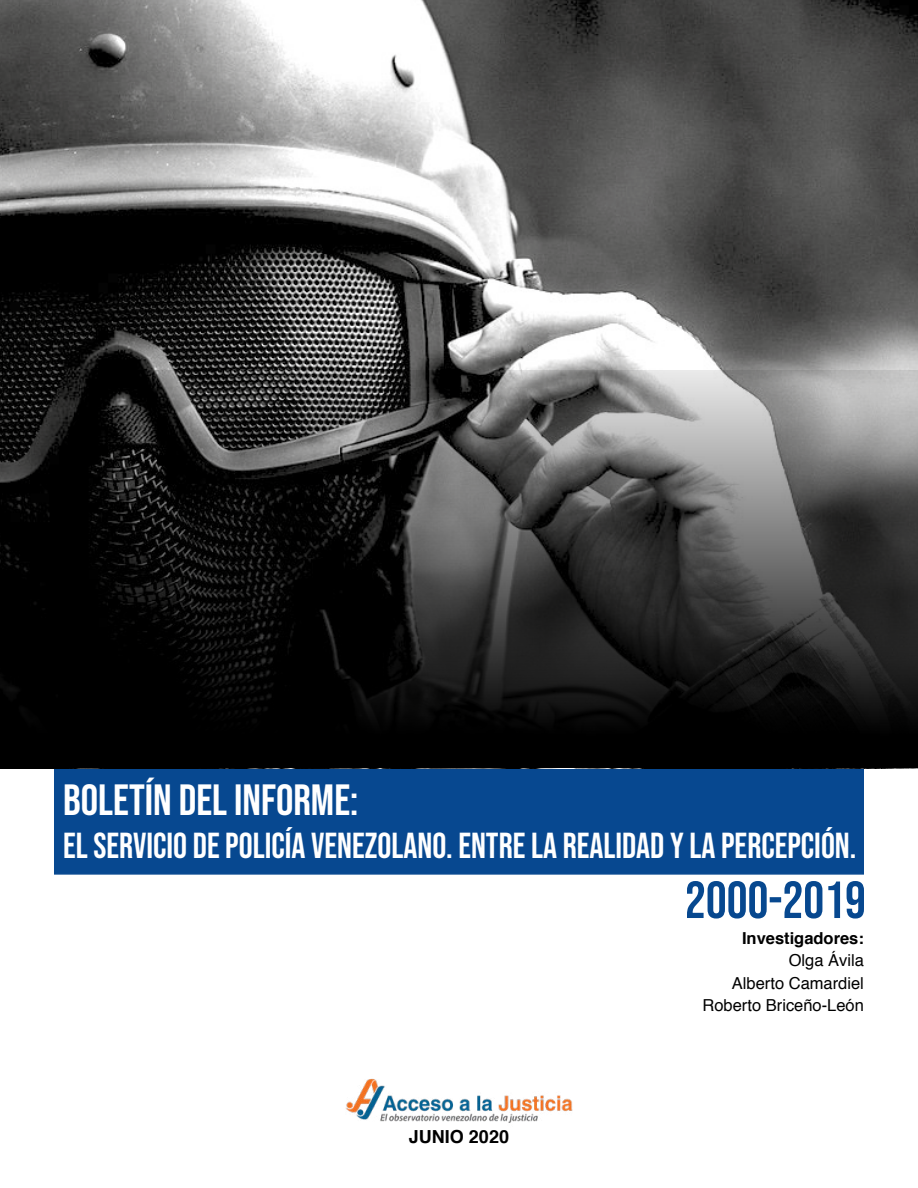
<style>
.page{position:relative;width:918px;height:1188px;background:#fff}
.page>*{position:absolute;margin:0;border:0;box-sizing:border-box;transform-origin:0 0}
.t1{font:43.5px "Bebas Neue";color:#fff}
.t2{font:36px "Bebas Neue";color:#fff}
.t3{font:700 18px "Helvetica";color:#000}
.t4{font:16.5px/22.5px "Helvetica";color:#000;text-align:right}
.t5{font:700 16.5px "Helvetica";color:#000}
</style>
<div class="page">
<div style="left:54px;top:709px;width:810px;height:166px;background:#074890;border:2px solid #074890"></div>
<img style="left:0;top:0;width:918px;height:371px">
<svg style="left:0;top:371px;width:918px;height:397px;background:#2c2c2c"></svg>
<svg style="left:687px;top:881px;width:177px;height:38px"></svg>
<img style="left:345px;top:1078px;width:228px;height:45px">
<p class="t1" style="left:63px;top:775px;width:297px">BOLETÍN DEL INFORME:</p>
<p class="t2" style="left:63px;top:826px;width:795px">EL SERVICIO DE POLICÍA VENEZOLANO. ENTRE LA REALIDAD Y LA PERCEPCIÓN.</p>
<p class="t3" style="left:409px;top:1123px;width:102px">JUNIO 2020</p>
<p class="t5" style="left:742px;top:924px;width:123px">Investigadores:</p>
<p class="t4" style="left:703px;top:950px;width:163px">Olga Ávila<br>Alberto Camardiel<br>Roberto Briceño-León</p>
</div>
